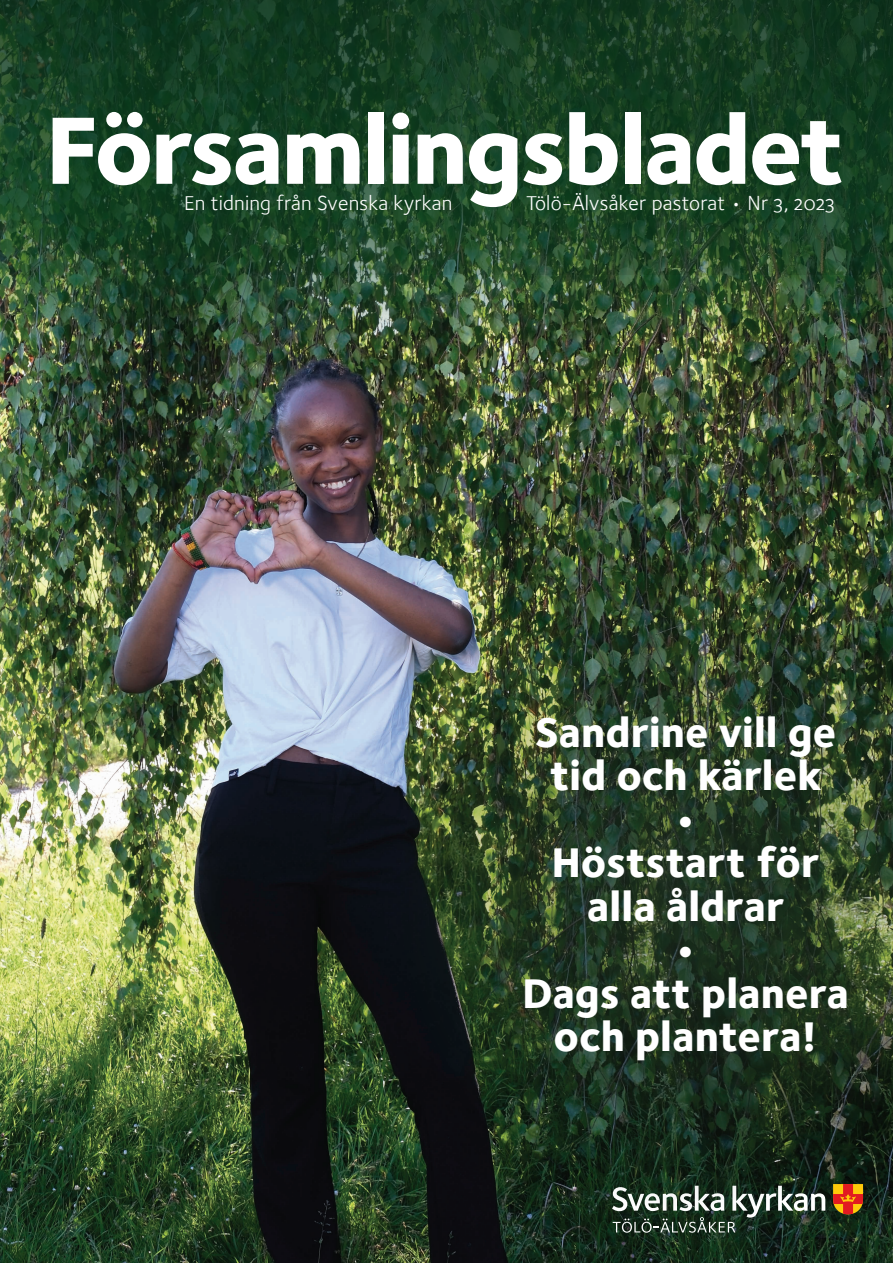
<style>
.page{position:relative;width:893px;height:1263px;background:#fff}
.page>*{position:absolute;margin:0;border:0;box-sizing:border-box;transform-origin:0 0}
.t1{font:800 99px "Foundry Sterling";letter-spacing:-.03em;color:#fff}
.t2{font:800 42.6px/43.5px "Foundry Sterling";letter-spacing:.005em;color:#fff;text-align:center}
.t3{font:21px "Foundry Sterling Book OSF";letter-spacing:.01em;color:#fff}
</style>
<div class="page">
<img style="left:0;top:274px;width:893px;height:989px">
<svg style="left:0;top:0;width:893px;height:274px;background:#184024"></svg>
<svg style="left:612px;top:1220px;width:213px;height:13px;background:#334639"></svg>
<img style="left:380px;top:561px;width:513px;height:659px">
<h1 class="t1" style="left:46px;top:89px;width:801px">Församlingsbladet</h1>
<p class="t3" style="left:184px;top:191px;width:270px">En tidning från Svenska kyrkan</p>
<p class="t3" style="left:526px;top:191px;width:311px">Tölö-Älvsåker pastorat • Nr 3, 2023</p>
<p class="t2" style="left:522px;top:709px;width:328px">Sandrine vill ge tid och kärlek<br>•<br>Höststart för alla åldrar<br>•<br>Dags att planera och plantera!</p>
</div>
